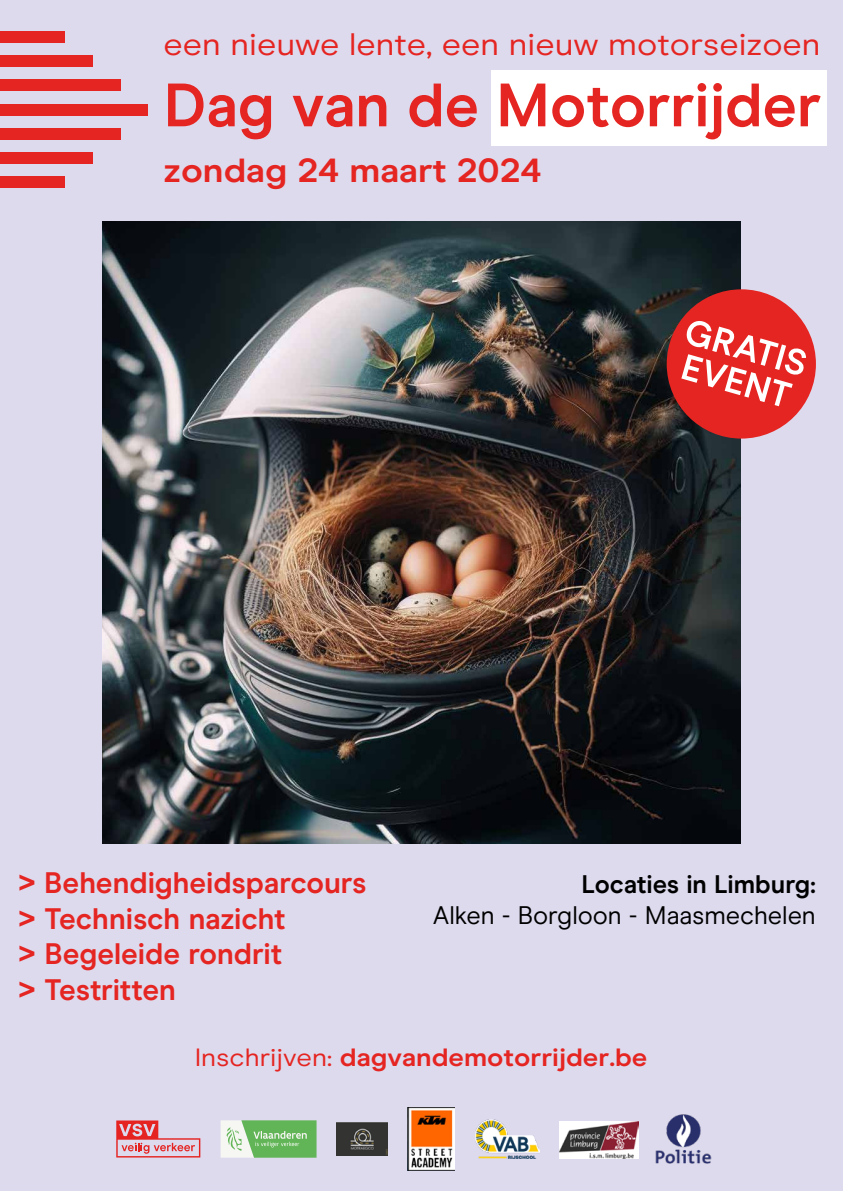
<style>
.page{position:relative;width:843px;height:1191px;background:#fff}
.page>*{position:absolute;margin:0;border:0;box-sizing:border-box;transform-origin:0 0}
.t1{font:700 61px "Modern Era";color:#e52521}
.t2{font:700 33.4px "Modern Era";color:#e52521;scale:1.1 1}
.t3{font:31.1px "Modern Era";color:#e52521;scale:1.1 1}
.t4{font:700 29.7px/35.6px "Modern Era";letter-spacing:-.005em;color:#e52521}
.t5{font:25.4px "Modern Era";letter-spacing:-.005em;color:#000}
.t6{font:700 25.4px "Modern Era";letter-spacing:-.005em;color:#000}
.t7{font:700 25px "Modern Era";color:#e52521;scale:1.1 1}
.s1{font-weight:400}
</style>
<div class="page">
<img style="left:101px;top:220px;width:640px;height:624px">
<div style="left:0;top:0;width:842px;height:220px;background:#dddaee"></div>
<div style="left:0;top:220px;width:101px;height:624px;background:#dddaee"></div>
<div style="left:742px;top:220px;width:101px;height:685px;background:#dddaee"></div>
<div style="left:0;top:844px;width:842px;height:347px;background:#dddaee"></div>
<div style="left:667px;top:289px;width:149px;height:149px;background:#e52521;border-radius:50%"></div>
<svg style="left:681px;top:319px;width:125px;height:87px"></svg>
<div style="left:0;top:176px;width:65px;height:12px;background:#e52521"></div>
<div style="left:0;top:152px;width:92px;height:12px;background:#e52521"></div>
<div style="left:0;top:128px;width:120px;height:12px;background:#e52521"></div>
<div style="left:0;top:104px;width:148px;height:11px;background:#e52521"></div>
<div style="left:0;top:79px;width:120px;height:12px;background:#e52521"></div>
<div style="left:0;top:55px;width:92px;height:12px;background:#e52521"></div>
<div style="left:0;top:31px;width:65px;height:12px;background:#e52521"></div>
<div style="left:491px;top:70px;width:335px;height:76px;background:#fff"></div>
<img style="left:475px;top:1119px;width:65px;height:39px">
<img style="left:408px;top:1107px;width:47px;height:63px">
<img style="left:337px;top:1122px;width:51px;height:33px">
<svg style="left:116px;top:1120px;width:84px;height:37px"></svg>
<svg style="left:221px;top:1120px;width:95px;height:37px"></svg>
<img style="left:559px;top:1121px;width:57px;height:37px">
<img style="left:616px;top:1114px;width:96px;height:50px">
<p class="t3" style="left:164px;top:27px;width:599px">een nieuwe lente, een nieuw motorseizoen</p>
<h1 class="t1" style="left:164px;top:69px;width:659px">Dag van de Motorrijder</h1>
<p class="t2" style="left:164px;top:150px;width:345px">zondag 24 maart 2024</p>
<p class="t4" style="left:18px;top:865px;width:350px">&gt; Behendigheidsparcours &gt; Technisch nazicht<br>&gt; Begeleide rondrit<br>&gt; Testritten</p>
<p class="t6" style="left:581px;top:869px;width:236px">Locaties in Limburg:</p>
<p class="t5" style="left:433px;top:900px;width:384px">Alken - Borgloon - Maasmechelen</p>
<p class="t7" style="left:195px;top:1042px;width:413px"><span class="s1">Inschrijven:</span> dagvandemotorrijder.be</p>
</div>
